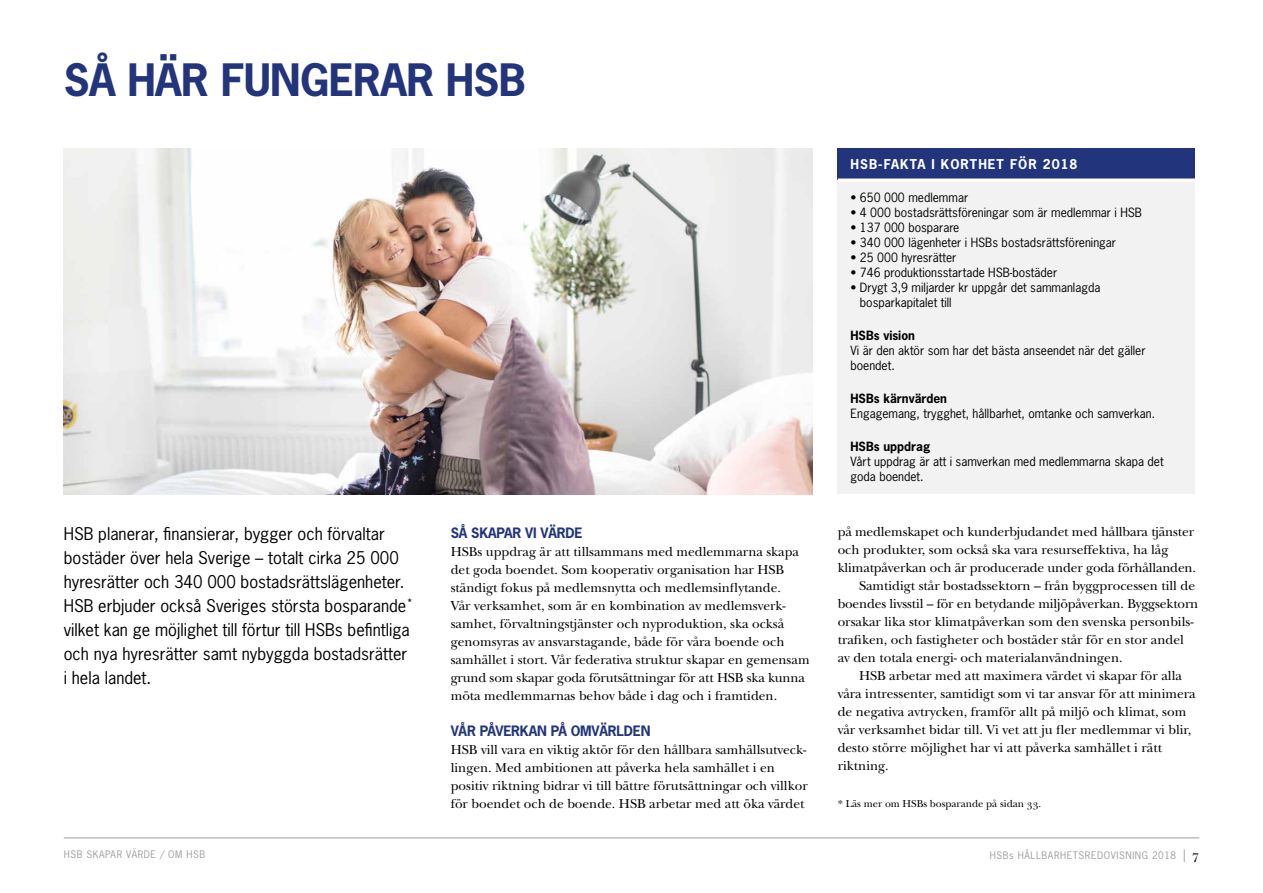
<style>
.page{position:relative;width:1263px;height:893px;background:#fff}
.page>*{position:absolute;margin:0;border:0;box-sizing:border-box;transform-origin:0 0}
.t1{font:700 42px "News Gothic Std";letter-spacing:-.015em;color:#22357c}
.t2{font:16.5px/24px "News Gothic Std";color:#000}
.t3{font:13.5px/18px "New Baskerville Std";color:#000}
.t4{font:700 13.5px "News Gothic Std";letter-spacing:-.015em;color:#22357c}
.t5{font:700 12.75px "News Gothic Std";letter-spacing:.08em;color:#fff}
.t6{font:12px/15px "News Gothic Std";color:#000}
.t7{font:700 12px "News Gothic Std";color:#000}
.t8{font:10.5px "New Baskerville Std";color:#000}
.t9{font:9.75px "News Gothic Std";letter-spacing:.06em;color:#9d9d9c}
.s1{font-family:"New Baskerville Std";font-size:12.75px}
.s2{font-family:"New Baskerville Std";font-size:12.75px;color:#000}
</style>
<div class="page">
<hr style="left:64px;top:838px;width:1135px;height:1px;background:#9d9d9c">
<img style="left:64px;top:149px;width:748px;height:346px">
<div style="left:838px;top:149px;width:357px;height:31px;background:#22357c"></div>
<div style="left:838px;top:180px;width:357px;height:314px;background:#f2f2f2"></div>
<hr style="left:838px;top:178px;width:357px;height:3px;background:#fff">
<h1 class="t1" style="left:64px;top:53px;width:464px">SÅ HÄR FUNGERAR HSB</h1>
<p class="t2" style="left:64px;top:522px;width:351px">HSB planerar, finansierar, bygger och förvaltar bostäder över hela Sverige – totalt cirka 25 000 hyresrätter och 340 000 bostadsrättslägenheter.<br>HSB erbjuder också Sveriges största bosparande<sup>* </sup>vilket kan ge möjlighet till förtur till HSBs befintliga och nya hyresrätter samt nybyggda bostadsrätter i hela landet.</p>
<p class="t4" style="left:451px;top:524px;width:133px">SÅ SKAPAR VI VÄRDE</p>
<p class="t3" style="left:451px;top:542px;width:360px">HSBs uppdrag är att tillsammans med medlemmarna skapa det goda boendet. Som kooperativ organisation har HSB ständigt fokus på medlemsnytta och medlemsinflytande.<br>Vår verksamhet, som är en kombination av medlemsverk&shy;samhet, förvaltningstjänster och nyproduktion, ska också genomsyras av ansvarstagande, både för våra boende och samhället i stort. Vår federativa struktur skapar en gemensam grund som skapar goda förutsättningar för att HSB ska kunna möta medlemmarnas behov både i dag och i framtiden.</p>
<p class="t4" style="left:451px;top:722px;width:201px">VÅR PÅVERKAN PÅ OMVÄRLDEN</p>
<p class="t3" style="left:451px;top:740px;width:358px">HSB vill vara en viktig aktör för den hållbara samhällsutveck&shy;lingen. Med ambitionen att påverka hela samhället i en positiv riktning bidrar vi till bättre förutsättningar och villkor för boendet och de boende. HSB arbetar med att öka värdet</p>
<p class="t5" style="left:850px;top:156px;width:229px">HSB-FAKTA I KORTHET FÖR 2018</p>
<p class="t6" style="left:850px;top:190px;width:119px">• 650 000 medlemmar</p>
<p class="t6" style="left:850px;top:205px;width:293px">• 4 000 bostadsrättsföreningar som är medlemmar i HSB</p>
<p class="t6" style="left:850px;top:220px;width:110px">• 137 000 bosparare</p>
<p class="t6" style="left:850px;top:235px;width:267px">• 340 000 lägenheter i HSBs bostadsrättsföreningar</p>
<p class="t6" style="left:850px;top:250px;width:107px">• 25 000 hyresrätter</p>
<p class="t6" style="left:850px;top:265px;width:208px">• 746 produktionsstartade HSB-bostäder</p>
<p class="t6" style="left:860px;top:280px;width:242px;text-indent:-9px">• Drygt 3,9 miljarder kr uppgår det sammanlagda bosparkapitalet till</p>
<p class="t7" style="left:850px;top:328px;width:66px">HSBs vision</p>
<p class="t6" style="left:850px;top:343px;width:297px">Vi är den aktör som har det bästa anseendet när det gäller boendet.</p>
<p class="t7" style="left:850px;top:391px;width:98px">HSBs kärnvärden</p>
<p class="t6" style="left:850px;top:406px;width:306px">Engagemang, trygghet, hållbarhet, omtanke och samverkan.</p>
<p class="t7" style="left:850px;top:439px;width:81px">HSBs uppdrag</p>
<p class="t6" style="left:850px;top:454px;width:315px">Vårt uppdrag är att i samverkan med medlemmarna skapa det goda boendet.</p>
<p class="t3" style="left:838px;top:523px;width:358px">på medlemskapet och kunderbjudandet med hållbara tjänster</p>
<p class="t3" style="left:838px;top:541px;width:332px">och produkter, som också ska vara resurseffektiva, ha låg</p>
<p class="t3" style="left:838px;top:559px;width:360px">klimatpåverkan och är producerade under goda förhållanden.</p>
<p class="t3" style="left:859px;top:577px;width:338px">Samtidigt står bostadssektorn – från byggprocessen till de</p>
<p class="t3" style="left:838px;top:595px;width:362px">boendes livsstil – för en betydande miljöpåverkan. Byggsektorn</p>
<p class="t3" style="left:838px;top:613px;width:357px">orsakar lika stor klimatpåverkan som den svenska personbils-</p>
<p class="t3" style="left:838px;top:631px;width:348px">trafiken, och fastigheter och bostäder står för en stor andel</p>
<p class="t3" style="left:838px;top:649px;width:286px">av den totala energi- och materialanvändningen.</p>
<p class="t3" style="left:859px;top:667px;width:324px">HSB arbetar med att maximera värdet vi skapar för alla</p>
<p class="t3" style="left:838px;top:685px;width:359px">våra intressenter, samtidigt som vi tar ansvar för att minimera</p>
<p class="t3" style="left:838px;top:703px;width:350px">de negativa avtrycken, framför allt på miljö och klimat, som</p>
<p class="t3" style="left:838px;top:721px;width:355px">vår verksamhet bidar till. Vi vet att ju fler medlemmar vi blir,</p>
<p class="t3" style="left:838px;top:739px;width:326px">desto större möjlighet har vi att påverka samhället i rätt</p>
<p class="t3" style="left:838px;top:757px;width:53px">riktning.</p>
<p class="t8" style="left:838px;top:797px;width:205px">* Läs mer om HSBs bosparande på sidan 33.</p>
<p class="t9" style="left:64px;top:848px;width:143px">HSB SKAPAR VÄRDE / OM HSB</p>
<p class="t9" style="left:990px;top:849px;width:211px">HSBs HÅLLBARHETSREDOVISNING 2018 <span class="s1">|</span> <span class="s2">7</span></p>
</div>
